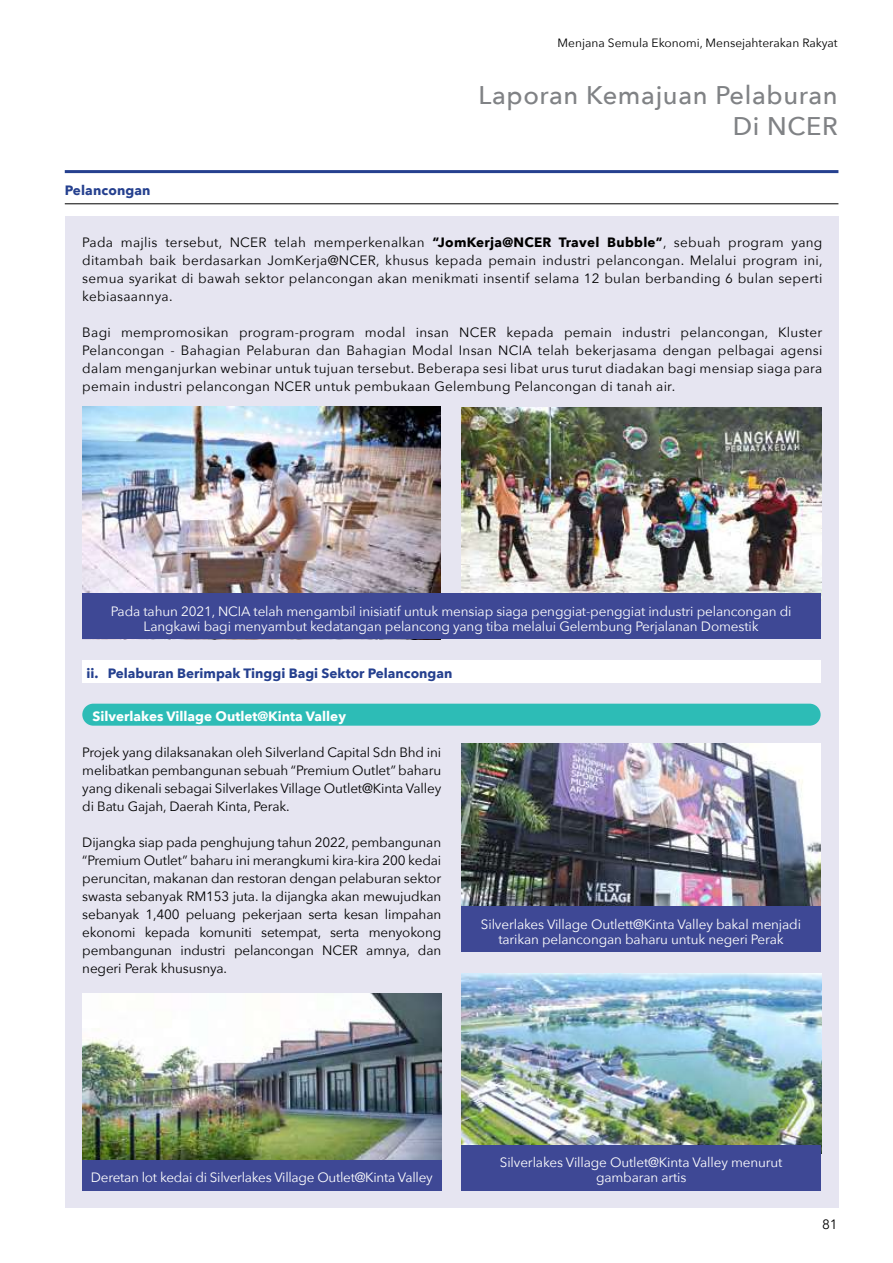
<style>
.page{position:relative;width:893px;height:1263px;background:#fff}
.page>*{position:absolute;margin:0;border:0;box-sizing:border-box;transform-origin:0 0}
.t1{font:500 25.5px/31.5px "Avenir Next";letter-spacing:.025em;color:#808285;text-align:right}
.t2{font:13.5px/18px "Avenir Next";letter-spacing:-.01em;color:#000;text-align:justify}
.t3{font:13.5px/15px "Avenir Next";letter-spacing:-.01em;color:#fff;text-align:center}
.t4{font:700 13.5px "Avenir Next";color:#25408f}
.t5{font:700 13.5px "Avenir Next";color:#fff}
.t6{font:12px "Avenir Next";color:#000}
.s1{font-weight:700}
</style>
<div class="page">
<div style="left:65px;top:217px;width:773px;height:991px;background:#e6e5f1"></div>
<hr style="left:65px;top:170px;width:773px;height:3px;background:#25408f">
<hr style="left:65px;top:204px;width:773px;height:1px;background:#000">
<div style="left:82px;top:660px;width:739px;height:22px;background:#fff"></div>
<img style="left:461px;top:973px;width:360px;height:172px">
<div style="left:461px;top:1145px;width:360px;height:46px;background:#3e4895"></div>
<img style="left:82px;top:993px;width:359px;height:167px">
<img style="left:461px;top:744px;width:360px;height:163px">
<div style="left:461px;top:907px;width:360px;height:45px;background:#3e4895"></div>
<div style="left:82px;top:1160px;width:359px;height:31px;background:#3e4895"></div>
<div style="left:82px;top:704px;width:739px;height:22px;background:#2dbcb6;border-radius:11px"></div>
<img style="left:461px;top:407px;width:360px;height:187px">
<img style="left:82px;top:407px;width:358px;height:187px">
<div style="left:82px;top:594px;width:739px;height:45px;background:#3e4895"></div>
<p class="t6" style="left:558px;top:32px;width:282px">Menjana Semula Ekonomi, Mensejahterakan Rakyat</p>
<p class="t4" style="left:65px;top:179px;width:87px">Pelancongan</p>
<h1 class="t1" style="left:478px;top:78px;width:361px">Laporan Kemajuan Pelaburan<br>Di NCER</h1>
<p class="t2" style="left:82px;top:232px;width:742px">Pada majlis tersebut, NCER telah memperkenalkan <span class="s1">“JomKerja@NCER Travel Bubble”</span>, sebuah program yang ditambah baik berdasarkan JomKerja@NCER, khusus kepada pemain industri pelancongan. Melalui program ini, semua syarikat di bawah sektor pelancongan akan menikmati insentif selama 12 bulan berbanding 6 bulan seperti kebiasaannya.</p>
<p class="t2" style="left:82px;top:322px;width:742px">Bagi mempromosikan program-program modal insan NCER kepada pemain industri pelancongan, Kluster Pelancongan - Bahagian Pelaburan dan Bahagian Modal Insan NCIA telah bekerjasama dengan pelbagai agensi dalam menganjurkan webinar untuk tujuan tersebut. Beberapa sesi libat urus turut diadakan bagi mensiap siaga para pemain industri pelancongan NCER untuk pembukaan Gelembung Pelancongan di tanah air.</p>
<p class="t3" style="left:111px;top:603px;width:682px">Pada tahun 2021, NCIA telah mengambil inisiatif untuk mensiap siaga penggiat-penggiat industri pelancongan di<br>Langkawi bagi menyambut kedatangan pelancong yang tiba melalui Gelembung Perjalanan Domestik</p>
<p class="t4" style="left:87px;top:662px;width:367px">ii. Pelaburan Berimpak Tinggi Bagi Sektor Pelancongan</p>
<p class="t5" style="left:93px;top:705px;width:255px">Silverlakes Village Outlet@Kinta Valley</p>
<p class="t2" style="left:82px;top:743px;width:360px">Projek yang dilaksanakan oleh Silverland Capital Sdn Bhd ini melibatkan pembangunan sebuah “Premium Outlet” baharu yang dikenali sebagai Silverlakes Village Outlet@Kinta Valley di Batu Gajah, Daerah Kinta, Perak.</p>
<p class="t2" style="left:82px;top:833px;width:360px">Dijangka siap pada penghujung tahun 2022, pembangunan “Premium Outlet” baharu ini merangkumi kira-kira 200 kedai peruncitan, makanan dan restoran dengan pelaburan sektor swasta sebanyak RM153 juta. Ia dijangka akan mewujudkan sebanyak 1,400 peluang pekerjaan serta kesan limpahan ekonomi kepada komuniti setempat, serta menyokong pembangunan industri pelancongan NCER amnya, dan negeri Perak khususnya.</p>
<p class="t3" style="left:481px;top:916px;width:322px">Silverlakes Village Outlett@Kinta Valley bakal menjadi tarikan pelancongan baharu untuk negeri Perak</p>
<p class="t3" style="left:91px;top:1169px;width:343px">Deretan lot kedai di Silverlakes Village Outlet@Kinta Valley</p>
<p class="t3" style="left:500px;top:1154px;width:284px">Silverlakes Village Outlet@Kinta Valley menurut gambaran artis</p>
<p class="t2" style="left:822px;top:1215px;width:17px">81</p>
</div>
